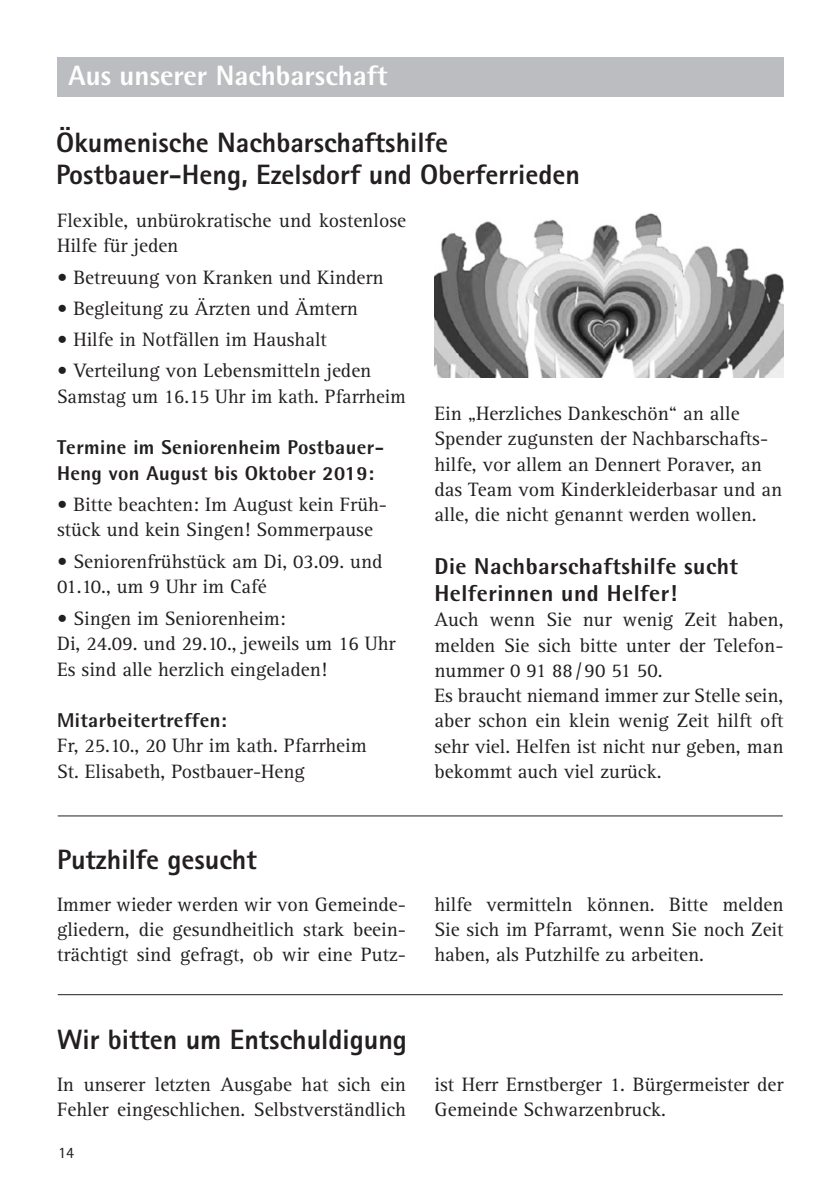
<style>
.page{position:relative;width:840px;height:1191px;background:#fff}
.page>*{position:absolute;margin:0;border:0;box-sizing:border-box;transform-origin:0 0}
.Überschrift_-_Index{font:800 28px/32px "Rotis Sans Serif";color:#231f20}
.Überschrift_Balken{font:800 28px "Rotis Semi Sans";color:#fff}
.Standard_-_Text{font:800 23px/27.2px "Rotis Semi Sans";letter-spacing:.02em;color:#231f20}
.Standard_-_Text-2{font:20px/25.2px "Rotis Serif";color:#231f20}
.Standard_-_Text-3{font:800 20px/25.6px "Rotis Semi Sans";letter-spacing:.02em;color:#231f20}
.t1{font:16px "Rotis Semi Sans";color:#231f20}
</style>
<div class="page">
<div style="left:57px;top:57px;width:726px;height:39px;background:#bcbdc0"></div>
<hr style="left:58px;top:994px;width:724px;height:1px;background:#231f20">
<hr style="left:58px;top:815px;width:724px;height:1px;background:#231f20">
<img style="left:434px;top:213px;width:349px;height:164px">
<p class="Überschrift_Balken" style="left:68px;top:58px;width:320px">Aus unserer Nachbarschaft</p>
<p class="Überschrift_-_Index" style="left:56px;top:126px;width:525px">Ökumenische Nachbarschaftshilfe<br>Postbauer-Heng, Ezelsdorf und Oberferrieden</p>
<p class="Standard_-_Text-2" style="left:57px;top:208px;width:350px">Flexible, unbürokratische und kostenlose<br>Hilfe für jeden</p>
<p class="Standard_-_Text-2" style="left:57px;top:265px;width:328px">• Betreuung von Kranken und Kindern</p>
<p class="Standard_-_Text-2" style="left:57px;top:296px;width:302px">• Begleitung zu Ärzten und Ämtern</p>
<p class="Standard_-_Text-2" style="left:57px;top:327px;width:271px">• Hilfe in Notfällen im Haushalt</p>
<p class="Standard_-_Text-2" style="left:57px;top:358px;width:350px">• Verteilung von Lebensmitteln jeden<br>Samstag um 16.15 Uhr im kath. Pfarrheim</p>
<p class="Standard_-_Text-3" style="left:57px;top:434px;width:328px">Termine im Seniorenheim Postbauer-<br>Heng von August bis Oktober 2019:</p>
<p class="Standard_-_Text-2" style="left:57px;top:492px;width:331px">• Bitte beachten: Im August kein Früh&shy;stück und kein Singen! Sommerpause</p>
<p class="Standard_-_Text-2" style="left:57px;top:549px;width:327px">• Seniorenfrühstück am Di, 03.09. und<br>01.10., um 9 Uhr im Café</p>
<p class="Standard_-_Text-2" style="left:57px;top:605px;width:340px">• Singen im Seniorenheim:<br>Di, 24.09. und 29.10., jeweils um 16 Uhr</p>
<p class="Standard_-_Text-2" style="left:57px;top:657px;width:271px">Es sind alle herzlich eingeladen!</p>
<p class="Standard_-_Text-3" style="left:57px;top:707px;width:171px">Mitarbeitertreffen:</p>
<p class="Standard_-_Text-2" style="left:57px;top:733px;width:311px">Fr, 25.10., 20 Uhr im kath. Pfarrheim<br>St. Elisabeth, Postbauer-Heng</p>
<p class="Standard_-_Text-2" style="left:434px;top:401px;width:349px">Ein „Herzliches Dankeschön“ an alle Spender zugunsten der Nachbarschafts&shy;hilfe, vor allem an Dennert Poraver, an das Team vom Kinderkleiderbasar und an alle, die nicht genannt werden wollen.</p>
<p class="Standard_-_Text" style="left:434px;top:552px;width:305px">Die Nachbarschaftshilfe sucht<br>Helferinnen und Helfer!</p>
<p class="Standard_-_Text-2" style="left:434px;top:607px;width:350px;text-align:justify">Auch wenn Sie nur wenig Zeit haben, melden Sie sich bitte unter der Telefon&shy;nummer 0 91 88/90 51 50.</p>
<p class="Standard_-_Text-2" style="left:434px;top:683px;width:350px">Es braucht niemand immer zur Stelle sein,</p>
<p class="Standard_-_Text-2" style="left:434px;top:708px;width:350px;text-align:justify">aber schon ein klein wenig Zeit hilft oft sehr viel. Helfen ist nicht nur geben, man bekommt auch viel zurück.</p>
<p class="Überschrift_-_Index" style="left:57px;top:843px;width:201px">Putzhilfe gesucht</p>
<p class="Standard_-_Text-2" style="left:57px;top:892px;width:350px;text-align:justify">Immer wieder werden wir von Gemeinde&shy;gliedern, die gesundheitlich stark beein&shy;trächtigt sind gefragt, ob wir eine Putz-</p>
<p class="Standard_-_Text-2" style="left:434px;top:892px;width:350px;text-align:justify">hilfe vermitteln können. Bitte melden Sie sich im Pfarramt, wenn Sie noch Zeit haben, als Putzhilfe zu arbeiten.</p>
<p class="Überschrift_-_Index" style="left:57px;top:1023px;width:351px">Wir bitten um Entschuldigung</p>
<p class="Standard_-_Text-2" style="left:57px;top:1072px;width:350px">In unserer letzten Ausgabe hat sich ein<br>Fehler eingeschlichen. Selbstverständlich</p>
<p class="Standard_-_Text-2" style="left:434px;top:1072px;width:350px">ist Herr Ernstberger 1. Bürgermeister der<br>Gemeinde Schwarzenbruck.</p>
<p class="t1" style="left:58px;top:1143px;width:18px">14</p>
</div>
